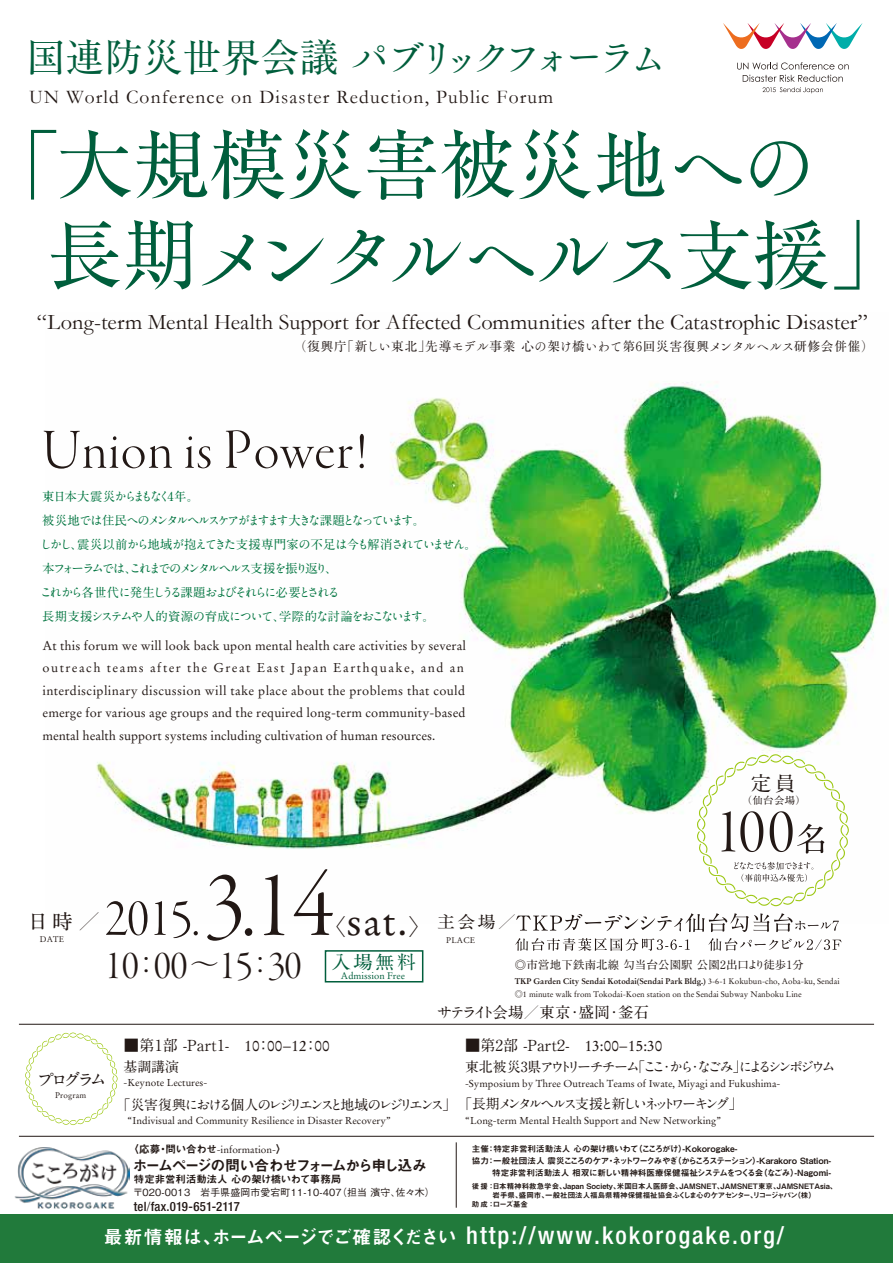
<style>
.page{position:relative;width:893px;height:1263px;background:#fff}
.page>*{position:absolute;margin:0;border:0;box-sizing:border-box;transform-origin:0 0}
.t1{font:99.9px "Garamond Premr Pro Lt Disp";color:#221815}
.t2{font:76.5px "Tsuku Old Min Pro R";letter-spacing:-.06em;color:#005e3c}
.t3{font:76.5px "Ryumin Pro";color:#005e3c}
.t4{font:58.2px "Garamond Premr Pro Lt Disp";letter-spacing:.02em;color:#221815}
.t5{font:55.8px "Garamond Premr Pro Lt Disp";color:#221815}
.t6{font:42.3px "Garamond Premr Pro Lt Disp";letter-spacing:-.02em;color:#221815}
.t7{font:39.6px "Stempel Garamond LT Std";color:#221815}
.t8{font:39.15px "Tsuku Old Min Pro R";letter-spacing:-.19em;color:#005e3c}
.t9{font:500 condensed 24.6px "Helvetica Neue LT Std";letter-spacing:.08em;color:#fff}
.t10{font:22.35px "Garamond";letter-spacing:.005em;color:#221815}
.t11{font:700 20.4px "A1 Mincho Std";color:#221815}
.t12{font:19.5px "Garamond";letter-spacing:.06em;color:#221815}
.t13{font:700 18.75px "A1 Mincho Std";color:#005e3c}
.t14{font:700 16.95px "A1 Mincho Std";letter-spacing:-.23em;color:#221815}
.t15{font:700 16.65px "A1 Mincho Std";color:#221815;scale:1.07 1}
.t16{font:700 15.3px "A1 Mincho Std";color:#221815}
.t17{font:700 15.3px "A1 Mincho Std";letter-spacing:-.11em;color:#221815}
.t18{font:700 15.3px "A1 Mincho Std";letter-spacing:-.14em;color:#221815}
.t19{font:15px "Midashi Go Pro MB31";letter-spacing:-.12em;color:#221815}
.t20{font:700 13.95px "A1 Mincho Std";letter-spacing:-.205em;color:#221815}
.t21{font:12.75px/22.5px "Stempel Garamond LT Std";letter-spacing:.01em;color:#221815}
.t22{font:500 condensed 12.75px "Helvetica Neue LT Std";letter-spacing:.01em;color:#221815}
.t23{font:12.6px "Ryumin Pro";letter-spacing:.06em;color:#221815}
.t24{font:700 12.45px/24px "A1 Mincho Std";letter-spacing:-.135em;color:#00743f}
.t25{font:700 11.4px "A1 Mincho Std";letter-spacing:.02em;color:#221815}
.t26{font:10.35px "Midashi Go Pro MB31";color:#221815}
.t27{font:10.05px "Stempel Garamond LT Std";color:#221815}
.t28{font:700 10.05px "A1 Mincho Std";color:#221815}
.t29{font:500 9.9px "Gothic BBB Pro";letter-spacing:.02em;color:#221815}
.t30{font:9.45px "Stempel Garamond LT Std";color:#005e3c}
.t31{font:8.55px/12px "Midashi Go Pro MB31";color:#221815}
.t32{font:8.1px/12.5px "Stempel Garamond LT Std";color:#221815}
.t33{font:8.1px "Stempel Garamond LT Std";letter-spacing:.02em;color:#221815}
.t34{font:7.5px/9.1px "Midashi Go Pro MB31";color:#221815}
.s1{font-family:"Ryumin Pro"}
.s2{font-weight:300}
.s3{font-family:"Tsuku Old Min Pro R"}
.s4{font-family:"Ryumin Pro";font-weight:300}
.s5{font-size:55.8px}
.s6{font-family:"Shin Go Pr 6";font-weight:300;font-stretch:expanded;font-size:22.05px}
.s7{font-family:"Ryumin Pro";font-weight:300;font-size:30px}
.s8{font-weight:700}
.s9{font-family:"Koz Go Pr 6 N"}
.s10{font-family:"Stempel Garamond LT Std";font-weight:400}
.s11{font-family:"Gothic BBB Pro";font-weight:500}
.s12{font-family:"Midashi Go Pro MB31";font-size:10.5px}
.s13{font-family:"Midashi Go Pro MB31";font-weight:400;font-stretch:normal;font-size:18.9px}
</style>
<div class="page">
<img style="left:96px;top:382px;width:791px;height:525px">
<img style="left:15px;top:1147px;width:114px;height:61px">
<div style="left:0;top:1214px;width:892px;height:49px;background:#217a3b"></div>
<hr style="left:456px;top:1142px;width:1px;height:66px;background:#221815">
<hr style="left:19px;top:1136px;width:855px;height:1px;background:#221815">
<hr style="left:19px;top:1024px;width:855px;height:1px;background:#221815">
<svg style="left:723px;top:23px;width:140px;height:26px"></svg>
<svg style="left:737px;top:62px;width:112px;height:31px"></svg>
<svg style="left:516px;top:913px;width:323px;height:19px"></svg>
<svg style="left:515px;top:938px;width:175px;height:13px"></svg>
<svg style="left:708px;top:938px;width:133px;height:13px"></svg>
<div style="left:325px;top:950px;width:98px;height:32px;border:2px solid #005e3c"></div>
<svg style="left:25px;top:1032px;width:93px;height:93px"></svg>
<svg style="left:697px;top:754px;width:152px;height:152px"></svg>
<h3 class="t8" style="left:26px;top:28px;width:643px"><span class="s1">国連防災世界会議</span>パブリックフォーラム</h3>
<h3 class="t12" style="left:29px;top:86px;width:525px">UN World Conference on Disaster Reduction, Public Forum</h3>
<h2 class="t3" style="left:-15px;top:105px;width:834px"><span class="s2">「</span>大規模災害被災地<span class="s3">への</span></h2>
<h2 class="t2" style="left:46px;top:198px;width:861px"><span class="s1">長期</span>メンタルヘルス<span class="s1">支援</span><span class="s4">」</span></h2>
<h3 class="t10" style="left:37px;top:309px;width:832px">“Long-term Mental Health Support for Affected Communities after the Catastrophic Disaster”</h3>
<p class="t23" style="left:294px;top:336px;width:581px"><span class="s2">（</span>復興庁<span class="s2">「</span>新<span class="s3">しい</span>東北<span class="s2">」</span>先導<span class="s3">モデル</span>事業心<span class="s3">の</span>架<span class="s3">け</span>橋<span class="s3">いわて</span>第<span class="s2">6</span>回災害復興<span class="s3">メンタルヘルス</span>研修会併催<span class="s2">）</span></p>
<h3 class="t4" style="left:42px;top:418px;width:326px">Union is Power!</h3>
<p class="t24" style="left:40px;top:482px;width:438px">東日本大震災からまもなく4年。<br>被災地では住民へのメンタルヘルスケアがますます大きな課題となっています。<br>しかし、震災以前から地域が抱えてきた支援専門家の不足は今も解消されていません。本フォーラムでは、これまでのメンタルヘルス支援を振り返り、<br>これから各世代に発生しうる課題およびそれらに必要とされる<br>長期支援システムや人的資源の育成について、学際的な討論をおこないます。</p>
<p class="t21" style="left:43px;top:634px;width:425px">At this forum we will look back upon mental health care activities by several outreach teams after the Great East Japan Earthquake, and an interdisciplinary discussion will take place about the problems that could emerge for various age groups and the required long-term community-based mental health support systems including cultivation of human resources.</p>
<h3 class="t11" style="left:750px;top:766px;width:47px">定員</h3>
<p class="t28" style="left:742px;top:792px;width:66px">（仙台会場）</p>
<h1 class="t1" style="left:192px;top:850px;width:143px"><span class="s5">.</span>3.14</h1>
<h3 class="t5" style="left:105px;top:887px;width:90px">2015</h3>
<h3 class="t11" style="left:27px;top:905px;width:74px">日時／</h3>
<p class="t32" style="left:40px;top:932px;width:26px">DATE</p>
<h3 class="t7" style="left:323px;top:897px;width:109px"><span class="s6">〈</span>sat.<span class="s6">〉</span></h3>
<p class="t30" style="left:341px;top:970px;width:66px">Admission Free</p>
<h3 class="t6" style="left:105px;top:942px;width:199px">10<span class="s7">：</span>00<span class="s7">～</span>15<span class="s7">：</span>30</h3>
<h3 class="t13" style="left:332px;top:946px;width:85px">入場無料</h3>
<h3 class="t15" style="left:437px;top:908px;width:75px">主会場／</h3>
<p class="t32" style="left:446px;top:934px;width:31px">PLACE</p>
<p class="t25" style="left:515px;top:955px;width:291px">◎市営地下鉄南北線 勾当台公園駅 公園2出口より徒歩1分</p>
<p class="t18" style="left:437px;top:999px;width:214px">サテライト会場／東京・盛岡・釜石</p>
<p class="t32" style="left:515px;top:975px;width:326px"><span class="s8">TKP Garden City Sendai Kotodai(Sendai Park Bldg.)</span> 3-6-1 Kokubun-cho, Aoba-ku, Sendai <span class="s9">◎</span>1 minute walk from Tokodai-Koen station on the Sendai Subway Nanboku Line</p>
<h3 class="t14" style="left:37px;top:1066px;width:71px">プログラム</h3>
<p class="t33" style="left:55px;top:1090px;width:33px">Program</p>
<p class="t17" style="left:124px;top:1033px;width:207px">■第１部 -Part１- <span class="s10">10</span><span class="s11">：</span><span class="s10">00−12</span><span class="s11">：</span><span class="s10">00</span></p>
<p class="t20" style="left:123px;top:1056px;width:57px">基調講演</p>
<p class="t27" style="left:123px;top:1076px;width:85px">-Keynote Lectures-</p>
<p class="t20" style="left:116px;top:1093px;width:628px">「災害復興における個人のレジリエンスと地域のレジリエンス」「長期メンタルヘルス支援と新しいネットワーキング」</p>
<p class="t27" style="left:128px;top:1114px;width:265px">“Indivisual and Community Resilience in Disaster Recovery”</p>
<p class="t16" style="left:465px;top:1033px;width:199px">■第2部 -Part２-　<span class="s10">13:00−15:30</span></p>
<p class="t20" style="left:465px;top:1056px;width:372px">東北被災3県アウトリーチチーム「ここ・から・なごみ」によるシンポジウム</p>
<p class="t27" style="left:465px;top:1077px;width:317px">-Symposium by Three Outreach Teams of Iwate, Miyagi and Fukushima-</p>
<p class="t27" style="left:465px;top:1114px;width:258px">“Long-term Mental Health Support and New Networking”</p>
<p class="t27" style="left:129px;top:1144px;width:159px"><span class="s12">〈応募・問い合わせ</span>-information-<span class="s12">〉</span></p>
<p class="t31" style="left:472px;top:1142px;width:361px">主催：特定非営利活動法人 心の架け橋いわて（こころがけ）-Kokorogake-　<br>協力：一般社団法人 震災こころのケア・ネットワークみやぎ（からころステーション）-Karakoro Station-　　特定非営利活動法人 相双に新しい精神科医療保健福祉システムをつくる会（なごみ）-Nagomi-</p>
<p class="t34" style="left:472px;top:1180px;width:367px">後援：日本精神科救急学会、Japan Society、米国日本人医師会、JAMSNET、JAMSNET東京、JAMSNETAsia、　　 岩手県、盛岡市、一般社団法人福島県精神保健福祉協会ふくしま心のケアセンター、リコージャパン（株）<br>助成：ローズ基金</p>
<p class="t19" style="left:133px;top:1153px;width:296px">ホームページの問い合わせフォームから申し込み</p>
<p class="t29" style="left:133px;top:1184px;width:303px">〒020-0013　岩手県盛岡市愛宕町11-10-407（担当 濱守、佐々木）</p>
<p class="t22" style="left:134px;top:1199px;width:107px">tel<span class="s2">/</span>fax.019-651-2117</p>
<p class="t26" style="left:134px;top:1171px;width:209px">特定非営利活動法人 心の架け橋いわて事務局</p>
<h3 class="t9" style="left:104px;top:1221px;width:682px"><span class="s13">最新情報は、ホームページでご確認ください</span> http://www.kokorogake.org/</h3>
</div>
